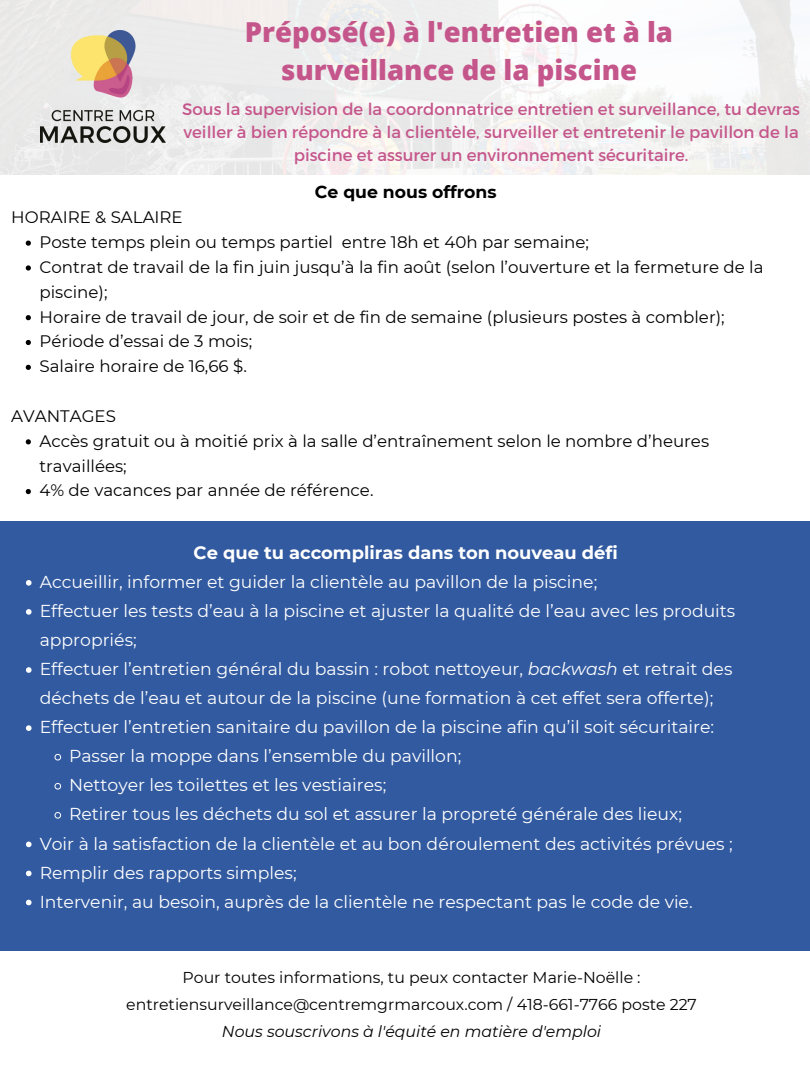
<style>
.page{position:relative;width:810px;height:1080px;background:#fff}
.page>*{position:absolute;margin:0;border:0;box-sizing:border-box;transform-origin:0 0}
.t1{font:800 27.5px/38.4px "Open Sans";color:#c5568b;text-align:center}
.t2{font:700 17.88px "Montserrat";color:#fff}
.t3{font:17.25px/29.1px "Montserrat";color:#fff}
.t4{font:700 17.25px "Montserrat";color:#000}
.t5{font:16.62px/24.9px "Montserrat";color:#000}
.t6{font:16.56px/23px "Montserrat";color:#c5568b;text-align:center}
.t7{font:15.75px "Montserrat";color:#000}
.t8{font:italic 15.75px "Montserrat";color:#000}
.s1{font-style:italic}
</style>
<div class="page">
<div style="left:0;top:521px;width:810px;height:430px;background:#325aa0"></div>
<img style="left:1px;top:0;width:809px;height:174px">
<img style="left:40px;top:31px;width:126px;height:111px">
<svg style="left:26px;top:241px;width:5px;height:5px"></svg>
<svg style="left:26px;top:265px;width:5px;height:6px"></svg>
<svg style="left:26px;top:315px;width:5px;height:5px"></svg>
<svg style="left:26px;top:340px;width:5px;height:5px"></svg>
<svg style="left:26px;top:365px;width:5px;height:5px"></svg>
<svg style="left:26px;top:439px;width:5px;height:5px"></svg>
<svg style="left:26px;top:489px;width:5px;height:5px"></svg>
<svg style="left:26px;top:580px;width:6px;height:6px"></svg>
<svg style="left:26px;top:609px;width:6px;height:6px"></svg>
<svg style="left:26px;top:667px;width:6px;height:6px"></svg>
<svg style="left:26px;top:725px;width:6px;height:6px"></svg>
<svg style="left:54px;top:754px;width:7px;height:7px"></svg>
<svg style="left:54px;top:783px;width:7px;height:7px"></svg>
<svg style="left:54px;top:812px;width:7px;height:7px"></svg>
<svg style="left:26px;top:842px;width:6px;height:5px"></svg>
<svg style="left:26px;top:871px;width:6px;height:5px"></svg>
<svg style="left:26px;top:900px;width:6px;height:5px"></svg>
<p class="t1" style="left:245px;top:12px;width:430px">Préposé(e) à l'entretien et à la surveillance de la piscine</p>
<p class="t6" style="left:182px;top:97px;width:619px">Sous la supervision de la coordonnatrice entretien et surveillance, tu devras veiller à bien répondre à la clientèle, surveiller et entretenir le pavillon de la piscine et assurer un environnement sécuritaire.</p>
<h1 class="t4" style="left:315px;top:181px;width:183px">Ce que nous offrons</h1>
<h1 class="t5" style="left:11px;top:205px;width:173px">HORAIRE &amp; SALAIRE</h1>
<h4 class="t5" style="left:40px;top:230px;width:551px">Poste temps plein ou temps partiel entre 18h et 40h par semaine;</h4>
<h4 class="t5" style="left:40px;top:254px;width:726px">Contrat de travail de la fin juin jusqu’à la fin août (selon l’ouverture et la fermeture de la piscine);</h4>
<p class="t5" style="left:40px;top:304px;width:687px">Horaire de travail de jour, de soir et de fin de semaine (plusieurs postes à combler);</p>
<p class="t5" style="left:40px;top:329px;width:214px">Période d’essai de 3 mois;</p>
<p class="t5" style="left:40px;top:354px;width:209px">Salaire horaire de 16,66 $.</p>
<p class="t5" style="left:11px;top:404px;width:106px">AVANTAGES</p>
<p class="t5" style="left:40px;top:428px;width:671px">Accès gratuit ou à moitié prix à la salle d’entraînement selon le nombre d’heures travaillées;</p>
<h2 class="t5" style="left:40px;top:478px;width:336px">4% de vacances par année de référence.</h2>
<p class="t2" style="left:194px;top:542px;width:426px">Ce que tu accompliras dans ton nouveau défi</p>
<p class="t3" style="left:40px;top:567px;width:559px">Accueillir, informer et guider la clientèle au pavillon de la piscine;</p>
<p class="t3" style="left:40px;top:596px;width:697px">Effectuer les tests d’eau à la piscine et ajuster la qualité de l’eau avec les produits appropriés;</p>
<p class="t3" style="left:40px;top:654px;width:694px">Effectuer l’entretien général du bassin : robot nettoyeur, <span class="s1">backwash</span> et retrait des déchets de l’eau et autour de la piscine (une formation à cet effet sera offerte);</p>
<p class="t3" style="left:40px;top:713px;width:676px">Effectuer l’entretien sanitaire du pavillon de la piscine afin qu’il soit sécuritaire:</p>
<p class="t3" style="left:69px;top:742px;width:394px">Passer la moppe dans l’ensemble du pavillon;</p>
<p class="t3" style="left:69px;top:771px;width:319px">Nettoyer les toilettes et les vestiaires;</p>
<p class="t3" style="left:69px;top:800px;width:614px">Retirer tous les déchets du sol et assurer la propreté générale des lieux;</p>
<p class="t3" style="left:40px;top:829px;width:695px">Voir à la satisfaction de la clientèle et au bon déroulement des activités prévues ;</p>
<p class="t3" style="left:40px;top:858px;width:258px">Remplir des rapports simples;</p>
<p class="t3" style="left:40px;top:887px;width:654px">Intervenir, au besoin, auprès de la clientèle ne respectant pas le code de vie.</p>
<p class="t7" style="left:183px;top:968px;width:460px">Pour toutes informations, tu peux contacter Marie-Noëlle :</p>
<h3 class="t7" style="left:126px;top:995px;width:572px">entretiensurveillance@centremgrmarcoux.com / 418-661-7766 poste 227</h3>
<p class="t8" style="left:222px;top:1022px;width:381px">Nous souscrivons à l'équité en matière d'emploi</p>
</div>
